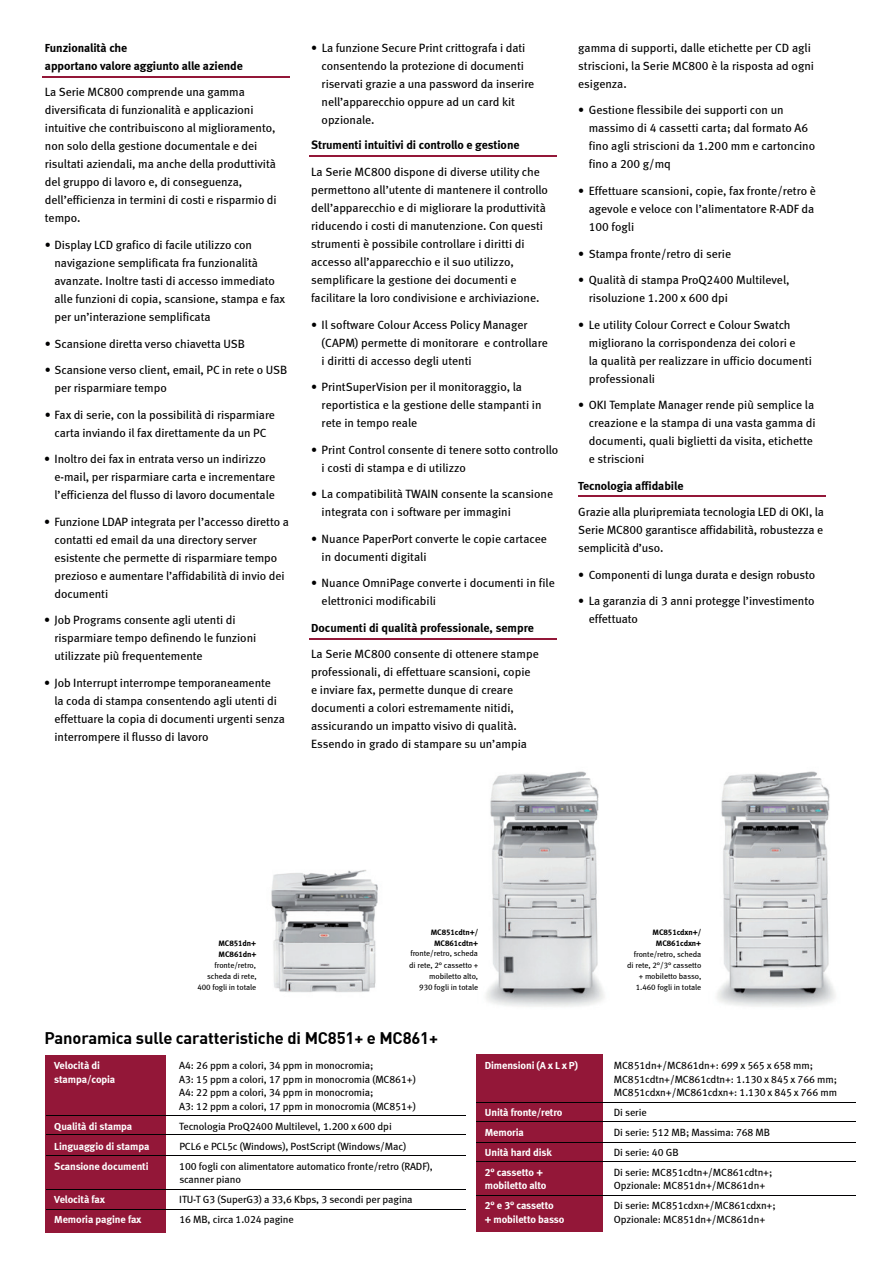
<style>
.page{position:relative;width:893px;height:1263px;background:#fff}
.page>*{position:absolute;margin:0;border:0;box-sizing:border-box;transform-origin:0 0}
.t1{font:700 16.5px "DIN";letter-spacing:-.01em;color:#000001}
.t2{font:12px/18px "Meta Book LF";letter-spacing:-.005em;color:#000001}
.t3{font:12px/18px "Meta Bold LF";letter-spacing:-.005em;color:#000001}
.t4{font:10.5px/13.5px "Meta Book LF";letter-spacing:-.01em;color:#000001}
.t5{font:10.5px "Meta Bold LF";letter-spacing:-.01em;color:#fff}
.t6{font:7.95px/11.1px "Meta Book LF";letter-spacing:-.01em;color:#000001;text-align:right}
.t7{font:7.95px/11.1px "Meta Bold LF";letter-spacing:-.01em;color:#000001;text-align:center}
</style>
<div class="page">
<img style="left:717px;top:771px;width:119px;height:236px">
<img style="left:486px;top:771px;width:119px;height:236px">
<img style="left:271px;top:870px;width:107px;height:123px">
<div style="left:46px;top:1055px;width:120px;height:177px;background:#931738"></div>
<div style="left:476px;top:1054px;width:126px;height:178px;background:#931738"></div>
<hr style="left:46px;top:1189px;width:419px;height:1px;background:#000001">
<hr style="left:46px;top:1210px;width:420px;height:1px;background:#000001">
<hr style="left:46px;top:1115px;width:420px;height:1px;background:#000001">
<hr style="left:46px;top:1155px;width:419px;height:1px;background:#000001">
<hr style="left:578px;top:495px;width:248px;height:2px;background:#931738">
<hr style="left:476px;top:1142px;width:380px;height:1px;background:#000001">
<hr style="left:476px;top:1195px;width:380px;height:1px;background:#000001">
<hr style="left:476px;top:1161px;width:380px;height:1px;background:#000001">
<hr style="left:476px;top:1102px;width:380px;height:1px;background:#000001">
<hr style="left:43px;top:77px;width:247px;height:1px;background:#931738">
<hr style="left:309px;top:155px;width:248px;height:1px;background:#931738">
<hr style="left:46px;top:1134px;width:419px;height:1px;background:#000001">
<hr style="left:476px;top:1121px;width:380px;height:1px;background:#000001">
<hr style="left:309px;top:638px;width:248px;height:1px;background:#931738">
<p class="t3" style="left:45px;top:39px;width:199px">Funzionalità che<br>apportano valore aggiunto alle aziende</p>
<p class="t2" style="left:45px;top:83px;width:233px">La Serie MC800 comprende una gamma diversificata di funzionalità e applicazioni intuitive che contribuiscono al miglioramento, non solo della gestione documentale e dei risultati aziendali, ma anche della produttività del gruppo di lavoro e, di conseguenza, dell’efficienza in termini di costi e risparmio di tempo.</p>
<p class="t2" style="left:55px;top:236px;width:232px;text-indent:-10px">• Display LCD grafico di facile utilizzo con navigazione semplificata fra funzionalità avanzate. Inoltre tasti di accesso immediato alle funzioni di copia, scansione, stampa e fax per un’interazione semplificata</p>
<p class="t2" style="left:45px;top:334px;width:202px">• Scansione diretta verso chiavetta USB</p>
<p class="t2" style="left:55px;top:361px;width:234px;text-indent:-10px">• Scansione verso client, email, PC in rete o USB per risparmiare tempo</p>
<p class="t2" style="left:45px;top:405px;width:232px;text-align:center">• Fax di serie, con la possibilità di risparmiare carta inviando il fax direttamente da un PC</p>
<p class="t2" style="left:55px;top:450px;width:222px;text-indent:-11px">• Inoltro dei fax in entrata verso un indirizzo e-mail, per risparmiare carta e incrementare l’efficienza del flusso di lavoro documentale</p>
<p class="t2" style="left:55px;top:512px;width:236px;text-indent:-10px">• Funzione LDAP integrata per l’accesso diretto a contatti ed email da una directory server esistente che permette di risparmiare tempo prezioso e aumentare l’affidabilità di invio dei documenti</p>
<p class="t2" style="left:55px;top:611px;width:203px;text-indent:-10px">• Job Programs consente agli utenti di risparmiare tempo definendo le funzioni utilizzate più frequentemente</p>
<p class="t2" style="left:55px;top:673px;width:232px;text-indent:-10px">• Job Interrupt interrompe temporaneamente<br>la coda di stampa consentendo agli utenti di effettuare la copia di documenti urgenti senza interrompere il flusso di lavoro</p>
<p class="t2" style="left:322px;top:39px;width:214px;text-indent:-10px">• La funzione Secure Print crittografa i dati consentendo la protezione di documenti riservati grazie a una password da inserire nell’apparecchio oppure ad un card kit opzionale.</p>
<p class="t3" style="left:311px;top:136px;width:210px">Strumenti intuitivi di controllo e gestione</p>
<p class="t2" style="left:311px;top:163px;width:238px">La Serie MC800 dispone di diverse utility che permettono all’utente di mantenere il controllo dell’apparecchio e di migliorare la produttività riducendo i costi di manutenzione. Con questi strumenti è possibile controllare i diritti di accesso all’apparecchio e il suo utilizzo, semplificare la gestione dei documenti e facilitare la loro condivisione e archiviazione.</p>
<p class="t2" style="left:322px;top:315px;width:228px;text-indent:-11px">• Il software Colour Access Policy Manager (CAPM) permette di monitorare e controllare i diritti di accesso degli utenti</p>
<p class="t2" style="left:322px;top:378px;width:221px;text-indent:-10px">• PrintSuperVision per il monitoraggio, la reportistica e la gestione delle stampanti in rete in tempo reale</p>
<p class="t2" style="left:322px;top:440px;width:238px;text-indent:-10px">• Print Control consente di tenere sotto controllo i costi di stampa e di utilizzo</p>
<p class="t2" style="left:322px;top:485px;width:233px;text-indent:-10px">• La compatibilità TWAIN consente la scansione integrata con i software per immagini</p>
<p class="t2" style="left:322px;top:529px;width:227px;text-indent:-10px">• Nuance PaperPort converte le copie cartacee in documenti digitali</p>
<p class="t2" style="left:322px;top:574px;width:235px;text-indent:-10px">• Nuance OmniPage converte i documenti in file elettronici modificabili</p>
<p class="t3" style="left:311px;top:618px;width:224px">Documenti di qualità professionale, sempre</p>
<p class="t2" style="left:311px;top:645px;width:229px">La Serie MC800 consente di ottenere stampe professionali, di effettuare scansioni, copie e inviare fax, permette dunque di creare documenti a colori estremamente nitidi, assicurando un impatto visivo di qualità.<br>Essendo in grado di stampare su un’ampia</p>
<p class="t2" style="left:578px;top:39px;width:237px">gamma di supporti, dalle etichette per CD agli striscioni, la Serie MC800 è la risposta ad ogni esigenza.</p>
<p class="t2" style="left:589px;top:101px;width:228px;text-indent:-10px">• Gestione flessibile dei supporti con un massimo di 4 cassetti carta; dal formato A6 fino agli striscioni da 1.200 mm e cartoncino fino a 200 g/mq</p>
<p class="t2" style="left:589px;top:182px;width:229px;text-indent:-10px">• Effettuare scansioni, copie, fax fronte/retro è agevole e veloce con l’alimentatore R-ADF da<br>100 fogli</p>
<p class="t2" style="left:578px;top:244px;width:154px">• Stampa fronte/retro di serie</p>
<p class="t2" style="left:589px;top:271px;width:202px;text-indent:-11px">• Qualità di stampa ProQ2400 Multilevel, risoluzione 1.200 x 600 dpi</p>
<p class="t2" style="left:589px;top:315px;width:225px;text-indent:-10px">• Le utility Colour Correct e Colour Swatch migliorano la corrispondenza dei colori e<br>la qualità per realizzare in ufficio documenti professionali</p>
<p class="t2" style="left:589px;top:396px;width:228px;text-indent:-10px">• OKI Template Manager rende più semplice la creazione e la stampa di una vasta gamma di documenti, quali biglietti da visita, etichette e striscioni</p>
<p class="t3" style="left:578px;top:476px;width:107px">Tecnologia affidabile</p>
<p class="t2" style="left:578px;top:503px;width:247px;text-align:justify">Grazie alla pluripremiata tecnologia LED di OKI, la Serie MC800 garantisce affidabilità, robustezza e semplicità d’uso.</p>
<p class="t2" style="left:578px;top:565px;width:238px">• Componenti di lunga durata e design robusto</p>
<p class="t2" style="left:589px;top:592px;width:227px;text-indent:-10px">• La garanzia di 3 anni protegge l’investimento effettuato</p>
<p class="t7" style="left:218px;top:937px;width:40px;text-align:left">MC851dn+<br>MC861dn+</p>
<p class="t6" style="left:197px;top:959px;width:61px">fronte/retro, scheda di rete,<br>400 fogli in totale</p>
<p class="t7" style="left:431px;top:926px;width:49px">MC851cdtn+/<br>MC861cdtn+</p>
<p class="t6" style="left:409px;top:948px;width:71px">fronte/retro, scheda di rete, 2° cassetto + mobiletto alto,<br>930 fogli in totale</p>
<h1 class="t1" style="left:45px;top:1028px;width:395px">Panoramica sulle caratteristiche di MC851+ e MC861+</h1>
<p class="t7" style="left:652px;top:926px;width:50px">MC851cdxn+/<br>MC861cdxn+</p>
<p class="t6" style="left:627px;top:948px;width:76px">fronte/retro, scheda di rete, 2°/3° cassetto + mobiletto basso,<br>1.460 fogli in totale</p>
<p class="t5" style="left:54px;top:1059px;width:47px">Velocità di</p>
<p class="t4" style="left:179px;top:1059px;width:196px">A4: 26 ppm a colori, 34 ppm in monocromia;</p>
<p class="t5" style="left:54px;top:1073px;width:63px">stampa/copia</p>
<p class="t4" style="left:179px;top:1072px;width:238px">A3: 15 ppm a colori, 17 ppm in monocromia (MC861+)<br>A4: 22 ppm a colori, 34 ppm in monocromia;<br>A3: 12 ppm a colori, 17 ppm in monocromia (MC851+)</p>
<p class="t5" style="left:54px;top:1120px;width:79px">Qualità di stampa</p>
<p class="t4" style="left:179px;top:1119px;width:214px">Tecnologia ProQ2400 Multilevel, 1.200 x 600 dpi</p>
<p class="t5" style="left:54px;top:1140px;width:97px">Linguaggio di stampa</p>
<p class="t4" style="left:179px;top:1139px;width:228px">PCL6 e PCL5c (Windows), PostScript (Windows/Mac)</p>
<p class="t5" style="left:54px;top:1159px;width:96px">Scansione documenti</p>
<p class="t4" style="left:179px;top:1159px;width:255px">100 fogli con alimentatore automatico fronte/retro (RADF), scanner piano</p>
<p class="t5" style="left:54px;top:1193px;width:52px">Velocità fax</p>
<p class="t4" style="left:179px;top:1192px;width:235px">ITU-T G3 (SuperG3) a 33,6 Kbps, 3 secondi per pagina</p>
<p class="t5" style="left:54px;top:1213px;width:89px">Memoria pagine fax</p>
<p class="t4" style="left:179px;top:1212px;width:116px">16 MB, circa 1.024 pagine</p>
<p class="t5" style="left:485px;top:1059px;width:95px">Dimensioni (A x L x P)</p>
<p class="t4" style="left:614px;top:1059px;width:225px">MC851dn+/MC861dn+: 699 x 565 x 658 mm;<br>MC851cdtn+/MC861cdtn+: 1.130 x 845 x 766 mm;<br>MC851cdxn+/MC861cdxn+: 1.130 x 845 x 766 mm</p>
<p class="t5" style="left:485px;top:1106px;width:79px">Unità fronte/retro</p>
<p class="t4" style="left:614px;top:1106px;width:34px">Di serie</p>
<p class="t5" style="left:485px;top:1126px;width:41px">Memoria</p>
<p class="t4" style="left:614px;top:1125px;width:158px">Di serie: 512 MB; Massima: 768 MB</p>
<p class="t5" style="left:485px;top:1146px;width:69px">Unità hard disk</p>
<p class="t4" style="left:614px;top:1145px;width:66px">Di serie: 40 GB</p>
<p class="t5" style="left:485px;top:1166px;width:60px">2° cassetto +</p>
<p class="t4" style="left:614px;top:1165px;width:160px">Di serie: MC851cdtn+/MC861cdtn+;</p>
<p class="t5" style="left:485px;top:1179px;width:63px">mobiletto alto</p>
<p class="t4" style="left:614px;top:1179px;width:153px">Opzionale: MC851dn+/MC861dn+</p>
<p class="t5" style="left:485px;top:1199px;width:71px">2° e 3° cassetto</p>
<p class="t4" style="left:614px;top:1199px;width:163px">Di serie: MC851cdxn+/MC861cdxn+;</p>
<p class="t5" style="left:485px;top:1213px;width:81px">+ mobiletto basso</p>
<p class="t4" style="left:614px;top:1212px;width:153px">Opzionale: MC851dn+/MC861dn+</p>
</div>
